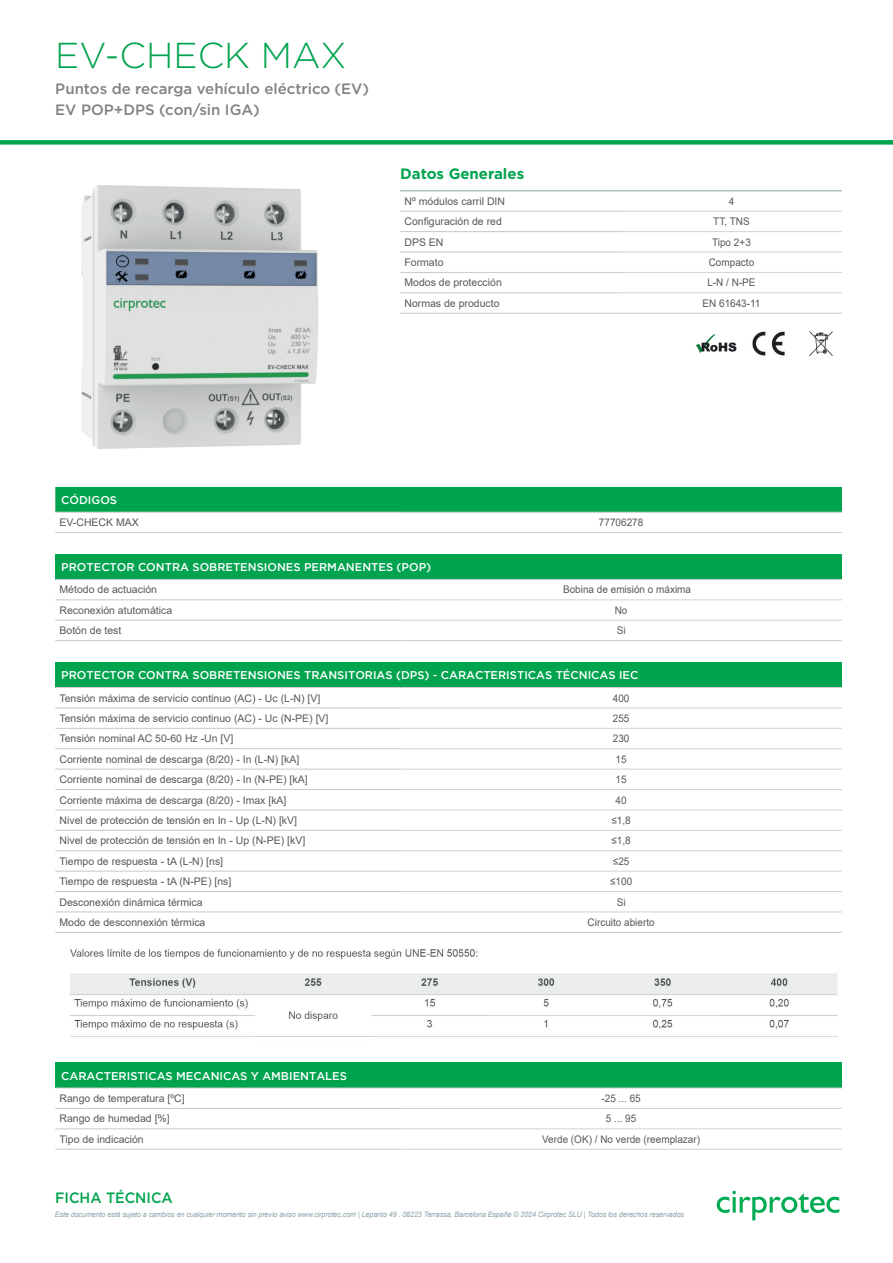
<style>
.page{position:relative;width:893px;height:1263px;background:#fff}
.page>*{position:absolute;margin:0;border:0;box-sizing:border-box;transform-origin:0 0}
.t1{font:300 36px "Gotham";color:#00a34e}
.t2{font:500 15px/21.3px "Gotham";color:#808285}
.t3{font:700 15px "Gotham";color:#00a34e}
.t4{font:500 15px "Gotham";color:#00a34e;scale:.95 1}
.t5{font:500 11.25px "Gotham";color:#fff}
.t6{font:10.5px "Arial";color:#57585a}
.t7{font:10.5px "Arial";color:#57585a;scale:.95 1}
.t8{font:italic 7.5px "Arial";letter-spacing:-.01em;color:#8ba2aa;scale:.95 1}
</style>
<div class="page">
<img style="left:81px;top:185px;width:238px;height:264px">
<hr style="left:400px;top:211px;width:221px;height:1px;background:#c0cace">
<hr style="left:400px;top:231px;width:221px;height:1px;background:#c0cace">
<hr style="left:621px;top:211px;width:221px;height:1px;background:#d1d2d4">
<hr style="left:400px;top:252px;width:221px;height:1px;background:#c0cace">
<hr style="left:621px;top:231px;width:221px;height:1px;background:#d1d2d4">
<hr style="left:400px;top:272px;width:221px;height:1px;background:#c0cace">
<hr style="left:621px;top:252px;width:221px;height:1px;background:#d1d2d4">
<hr style="left:400px;top:292px;width:221px;height:1px;background:#c0cace">
<hr style="left:621px;top:272px;width:221px;height:1px;background:#d1d2d4">
<hr style="left:400px;top:313px;width:221px;height:1px;background:#c0cace">
<hr style="left:621px;top:292px;width:221px;height:1px;background:#d1d2d4">
<hr style="left:621px;top:313px;width:221px;height:1px;background:#c0cace">
<img style="left:695px;top:334px;width:42px;height:19px">
<img style="left:752px;top:331px;width:33px;height:25px">
<img style="left:809px;top:331px;width:24px;height:25px">
<hr style="left:400px;top:190px;width:442px;height:1px;background:#8ba2aa">
<div style="left:55px;top:487px;width:787px;height:25px;background:#00a34e"></div>
<hr style="left:55px;top:512px;width:345px;height:1px;background:#d1d2d4">
<hr style="left:55px;top:532px;width:345px;height:1px;background:#c0cace">
<hr style="left:400px;top:512px;width:442px;height:1px;background:#c0cace">
<hr style="left:400px;top:532px;width:442px;height:1px;background:#c0cace">
<div style="left:55px;top:554px;width:787px;height:25px;background:#00a34e"></div>
<hr style="left:55px;top:599px;width:345px;height:1px;background:#c0cace">
<hr style="left:55px;top:620px;width:345px;height:1px;background:#c0cace">
<hr style="left:400px;top:599px;width:442px;height:1px;background:#d1d2d4">
<hr style="left:55px;top:640px;width:345px;height:1px;background:#c0cace">
<hr style="left:400px;top:620px;width:442px;height:1px;background:#d1d2d4">
<hr style="left:400px;top:640px;width:442px;height:1px;background:#c0cace">
<hr style="left:55px;top:579px;width:345px;height:1px;background:#d1d2d4">
<hr style="left:400px;top:579px;width:442px;height:1px;background:#d1d2d4">
<div style="left:55px;top:662px;width:787px;height:25px;background:#00a34e"></div>
<hr style="left:55px;top:707px;width:345px;height:1px;background:#c0cace">
<hr style="left:55px;top:728px;width:345px;height:1px;background:#c0cace">
<hr style="left:400px;top:707px;width:442px;height:1px;background:#d1d2d4">
<hr style="left:55px;top:748px;width:345px;height:1px;background:#c0cace">
<hr style="left:400px;top:728px;width:442px;height:1px;background:#d1d2d4">
<hr style="left:55px;top:769px;width:345px;height:1px;background:#c0cace">
<hr style="left:400px;top:748px;width:442px;height:1px;background:#d1d2d4">
<hr style="left:55px;top:789px;width:345px;height:1px;background:#c0cace">
<hr style="left:400px;top:769px;width:442px;height:1px;background:#d1d2d4">
<hr style="left:55px;top:809px;width:345px;height:1px;background:#c0cace">
<hr style="left:400px;top:789px;width:442px;height:1px;background:#d1d2d4">
<hr style="left:55px;top:830px;width:345px;height:1px;background:#c0cace">
<hr style="left:400px;top:809px;width:442px;height:1px;background:#d1d2d4">
<hr style="left:55px;top:850px;width:345px;height:1px;background:#c0cace">
<hr style="left:400px;top:830px;width:442px;height:1px;background:#d1d2d4">
<hr style="left:55px;top:871px;width:345px;height:1px;background:#c0cace">
<hr style="left:400px;top:850px;width:442px;height:1px;background:#d1d2d4">
<hr style="left:55px;top:891px;width:345px;height:1px;background:#c0cace">
<hr style="left:400px;top:871px;width:442px;height:1px;background:#d1d2d4">
<hr style="left:55px;top:911px;width:345px;height:1px;background:#c0cace">
<hr style="left:400px;top:891px;width:442px;height:1px;background:#d1d2d4">
<hr style="left:55px;top:932px;width:345px;height:1px;background:#c0cace">
<hr style="left:400px;top:911px;width:442px;height:1px;background:#d1d2d4">
<hr style="left:400px;top:932px;width:442px;height:1px;background:#c0cace">
<hr style="left:55px;top:687px;width:345px;height:1px;background:#d1d2d4">
<hr style="left:400px;top:687px;width:442px;height:1px;background:#d1d2d4">
<img style="left:69px;top:949px;width:769px;height:88px">
<div style="left:55px;top:1063px;width:787px;height:25px;background:#00a34e"></div>
<hr style="left:55px;top:1108px;width:345px;height:1px;background:#c0cace">
<hr style="left:55px;top:1128px;width:345px;height:1px;background:#c0cace">
<hr style="left:400px;top:1108px;width:442px;height:1px;background:#d1d2d4">
<hr style="left:55px;top:1149px;width:345px;height:1px;background:#c0cace">
<hr style="left:400px;top:1128px;width:442px;height:1px;background:#d1d2d4">
<hr style="left:400px;top:1149px;width:442px;height:1px;background:#d1d2d4">
<hr style="left:55px;top:1088px;width:345px;height:1px;background:#d1d2d4">
<hr style="left:400px;top:1088px;width:442px;height:1px;background:#d1d2d4">
<div style="left:0;top:140px;width:893px;height:5px;background:#00a34e"></div>
<svg style="left:717px;top:1191px;width:122px;height:29px"></svg>
<h1 class="t1" style="left:55px;top:33px;width:293px">EV-CHECK MAX</h1>
<h2 class="t2" style="left:55px;top:77px;width:315px">Puntos de recarga vehículo eléctrico (EV)<br>EV POP+DPS (con/sin IGA)</h2>
<h2 class="t3" style="left:400px;top:164px;width:126px">Datos Generales</h2>
<p class="t6" style="left:404px;top:194px;width:102px">Nº módulos carril DIN</p>
<p class="t7" style="left:729px;top:194px;width:7px">4</p>
<p class="t6" style="left:404px;top:214px;width:99px">Configuración de red</p>
<p class="t7" style="left:713px;top:214px;width:40px">TT, TNS</p>
<p class="t6" style="left:404px;top:235px;width:41px">DPS EN</p>
<p class="t7" style="left:712px;top:235px;width:42px">Tipo 2+3</p>
<p class="t6" style="left:404px;top:255px;width:41px">Formato</p>
<p class="t7" style="left:709px;top:255px;width:49px">Compacto</p>
<p class="t6" style="left:404px;top:275px;width:99px">Modos de protección</p>
<p class="t7" style="left:707px;top:275px;width:52px">L-N / N-PE</p>
<p class="t6" style="left:404px;top:296px;width:97px">Normas de producto</p>
<p class="t7" style="left:702px;top:296px;width:63px">EN 61643-11</p>
<p class="t5" style="left:61px;top:493px;width:57px">CÓDIGOS</p>
<p class="t6" style="left:60px;top:515px;width:81px">EV-CHECK MAX</p>
<p class="t7" style="left:599px;top:515px;width:48px">77706278</p>
<p class="t5" style="left:61px;top:560px;width:371px">PROTECTOR CONTRA SOBRETENSIONES PERMANENTES (POP)</p>
<p class="t6" style="left:60px;top:582px;width:99px">Método de actuación</p>
<p class="t7" style="left:563px;top:582px;width:136px">Bobina de emisión o máxima</p>
<p class="t6" style="left:60px;top:603px;width:114px">Reconexión atutomática</p>
<p class="t7" style="left:615px;top:603px;width:15px">No</p>
<p class="t6" style="left:60px;top:623px;width:63px">Botón de test</p>
<p class="t7" style="left:617px;top:623px;width:11px">Si</p>
<p class="t5" style="left:61px;top:669px;width:579px">PROTECTOR CONTRA SOBRETENSIONES TRANSITORIAS (DPS) - CARACTERISTICAS TÉCNICAS IEC</p>
<p class="t6" style="left:60px;top:691px;width:262px">Tensión máxima de servicio continuo (AC) - Uc (L-N) [V]</p>
<p class="t7" style="left:613px;top:691px;width:19px">400</p>
<p class="t6" style="left:60px;top:711px;width:270px">Tensión máxima de servicio continuo (AC) - Uc (N-PE) [V]</p>
<p class="t7" style="left:613px;top:711px;width:19px">255</p>
<p class="t6" style="left:60px;top:731px;width:175px">Tensión nominal AC 50-60 Hz -Un [V]</p>
<p class="t7" style="left:613px;top:731px;width:19px">230</p>
<p class="t6" style="left:60px;top:752px;width:241px">Corriente nominal de descarga (8/20) - In (L-N) [kA]</p>
<p class="t7" style="left:616px;top:752px;width:13px">15</p>
<p class="t6" style="left:60px;top:772px;width:249px">Corriente nominal de descarga (8/20) - In (N-PE) [kA]</p>
<p class="t7" style="left:616px;top:772px;width:13px">15</p>
<p class="t6" style="left:60px;top:793px;width:228px">Corriente máxima de descarga (8/20) - Imax [kA]</p>
<p class="t7" style="left:616px;top:793px;width:13px">40</p>
<p class="t6" style="left:60px;top:813px;width:239px">Nivel de protección de tensión en In - Up (L-N) [kV]</p>
<p class="t7" style="left:611px;top:813px;width:22px">≤1,8</p>
<p class="t6" style="left:60px;top:833px;width:247px">Nivel de protección de tensión en In - Up (N-PE) [kV]</p>
<p class="t7" style="left:611px;top:833px;width:22px">≤1,8</p>
<p class="t6" style="left:60px;top:854px;width:165px">Tiempo de respuesta - tA (L-N) [ns]</p>
<p class="t7" style="left:613px;top:854px;width:19px">≤25</p>
<p class="t6" style="left:60px;top:874px;width:173px">Tiempo de respuesta - tA (N-PE) [ns]</p>
<p class="t7" style="left:610px;top:874px;width:25px">≤100</p>
<p class="t6" style="left:60px;top:895px;width:144px">Desconexión dinámica térmica</p>
<p class="t7" style="left:617px;top:895px;width:11px">Si</p>
<p class="t6" style="left:60px;top:915px;width:147px">Modo de desconnexión térmica</p>
<p class="t7" style="left:588px;top:915px;width:72px">Circuito abierto</p>
<p class="t5" style="left:61px;top:1069px;width:287px">CARACTERISTICAS MECANICAS Y AMBIENTALES</p>
<p class="t6" style="left:60px;top:1091px;width:127px">Rango de temperatura [ºC]</p>
<p class="t7" style="left:601px;top:1091px;width:43px">-25 ... 65</p>
<p class="t6" style="left:60px;top:1111px;width:112px">Rango de humedad [%]</p>
<p class="t7" style="left:606px;top:1111px;width:34px">5 ... 95</p>
<p class="t6" style="left:60px;top:1132px;width:86px">Tipo de indicación</p>
<p class="t7" style="left:542px;top:1132px;width:168px">Verde (OK) / No verde (reemplazar)</p>
<h2 class="t4" style="left:55px;top:1187px;width:125px">FICHA TÉCNICA</h2>
<p class="t8" style="left:55px;top:1210px;width:664px">Este documento está sujeto a cambios en cualquier momento sin previo aviso www.cirprotec.com | Lepanto 49 . 08223 Terrassa, Barcelona España © 2024 Cirprotec SLU | Todos los derechos reservados</p>
</div>
